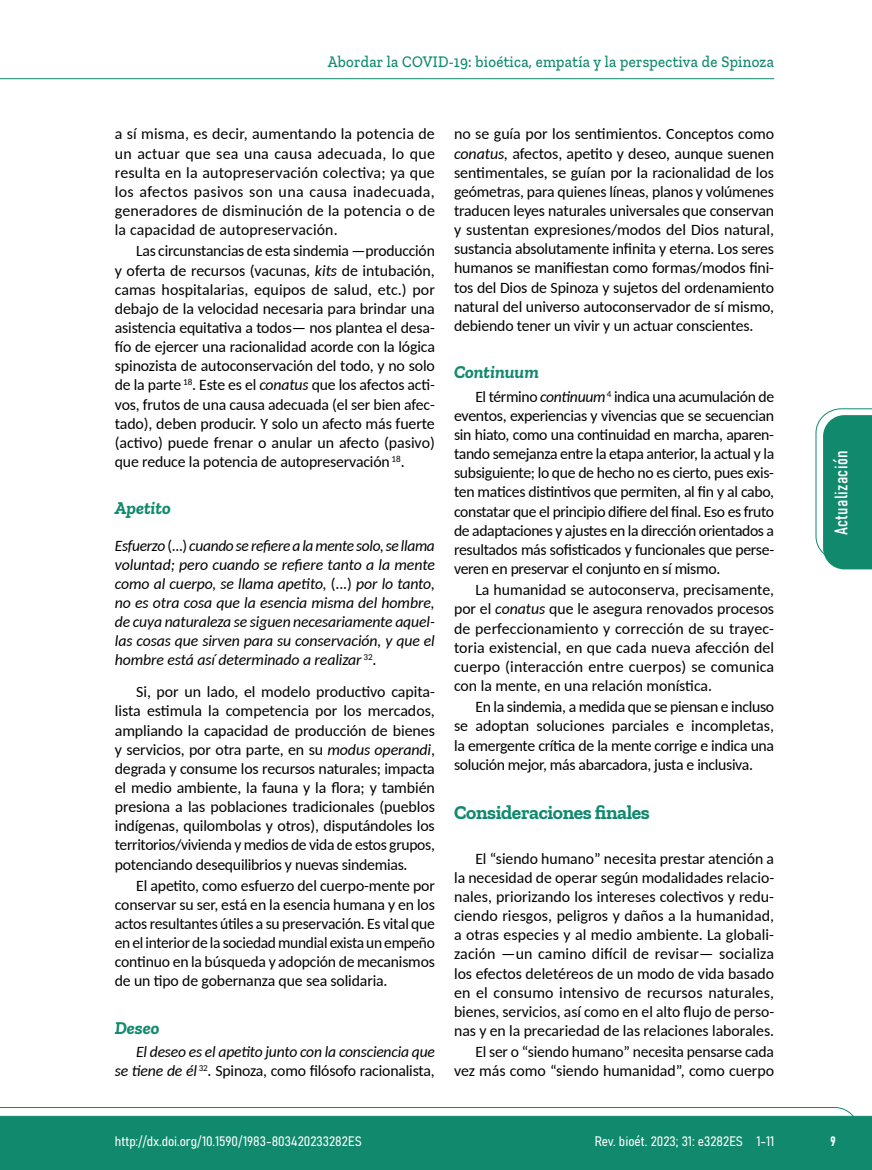
<style>
.page{position:relative;width:872px;height:1170px;background:#fff}
.page>*{position:absolute;margin:0;border:0;box-sizing:border-box;transform-origin:0 0}
.t1{font:700 19.5px "Zilla Slab";letter-spacing:-.02em;color:#108a6e}
.t2{font:italic 700 18px "Zilla Slab";color:#108a6e}
.t3{font:18px "Bahnschrift";letter-spacing:.02em;color:#fff}
.t4{font:500 16.5px "Zilla Slab";letter-spacing:.02em;color:#108a6e;scale:.9 1}
.t5{font:15.75px/19.2px "Carlito";letter-spacing:-.01em;color:#000;text-align:justify}
.t6{font:italic 15.75px/19.2px "Carlito";letter-spacing:-.01em;color:#000;text-align:justify}
.t7{font:13.5px "Bahnschrift";color:#fff}
.s1{font-style:italic}
.s2{font-style:normal}
</style>
<div class="page">
<svg style="left:0;top:1107px;width:859px;height:62px;background:#2e977f"></svg>
<hr style="left:0;top:78px;width:774px;height:1px;background:#10896d">
<svg style="left:815px;top:408px;width:57px;height:161px"></svg>
<p class="t4" style="left:328px;top:53px;width:497px">Abordar la COVID-19: bioética, empatía y la perspectiva de Spinoza</p>
<p class="t5" style="left:115px;top:124px;width:321px">a sí misma, es decir, aumentando la potencia de un actuar que sea una causa adecuada, lo que resulta en la autopreservación colectiva; ya que los afectos pasivos son una causa inadecuada, generadores de disminución de la potencia o de la capacidad de autopreservación.</p>
<p class="t5" style="left:115px;top:241px;width:321px;text-indent:21px">Las circunstancias de esta sindemia —producción y oferta de recursos (vacunas, <span class="s1">kits</span> de intubación, camas hospitalarias, equipos de salud, etc.) por debajo de la velocidad necesaria para brindar una asistencia equitativa a todos— nos plantea el desa&shy;fío de ejercer una racionalidad acorde con la lógica spinozista de autoconservación del todo, y no solo de la parte <sup>18</sup>. Este es el <span class="s1">conatus</span> que los afectos acti&shy;vos, frutos de una causa adecuada (el ser bien afec&shy;tado), deben producir. Y solo un afecto más fuerte (activo) puede frenar o anular un afecto (pasivo) que reduce la potencia de autopreservación <sup>18</sup>.</p>
<p class="t2" style="left:115px;top:498px;width:57px">Apetito</p>
<p class="t6" style="left:115px;top:535px;width:322px">Esfuerzo <span class="s2">(...)</span> cuando se refiere a la mente solo, se llama voluntad; pero cuando se refiere tanto a la mente como al cuerpo, se llama apetito, <span class="s2">(...)</span> por lo tanto, no es otra cosa que la esencia misma del hombre, de cuya naturaleza se siguen necesariamente aquel&shy;las cosas que sirven para su conservación, y que el hombre está así determinado a realizar <sup>32</sup>.</p>
<p class="t5" style="left:115px;top:681px;width:322px;text-indent:21px">Si, por un lado, el modelo productivo capita&shy;lista estimula la competencia por los mercados, ampliando la capacidad de producción de bienes y servicios, por otra parte, en su <span class="s1">modus operandi</span>, degrada y consume los recursos naturales; impacta el medio ambiente, la fauna y la flora; y también presiona a las poblaciones tradicionales (pueblos indígenas, quilombolas y otros), disputándoles los territorios/vivienda y medios de vida de estos grupos, potenciando desequilibrios y nuevas sindemias.</p>
<p class="t5" style="left:115px;top:875px;width:321px;text-indent:21px">El apetito, como esfuerzo del cuerpo-mente por conservar su ser, está en la esencia humana y en los actos resultantes útiles a su preservación. Es vital que en el interior de la sociedad mundial exista un empeño continuo en la búsqueda y adopción de mecanismos de un tipo de gobernanza que sea solidaria.</p>
<p class="t2" style="left:115px;top:1017px;width:46px">Deseo</p>
<p class="t6" style="left:115px;top:1041px;width:322px;text-align:right">El deseo es el apetito junto con la consciencia que<br>se tiene de él <sup>32</sup>. <span class="s2">Spinoza, como filósofo racionalista,</span></p>
<p class="t5" style="left:454px;top:124px;width:322px">no se guía por los sentimientos. Conceptos como <span class="s1">conatus,</span> afectos, apetito y deseo, aunque suenen sentimentales, se guían por la racionalidad de los geómetras, para quienes líneas, planos y volúmenes traducen leyes naturales universales que conservan y sustentan expresiones/modos del Dios natural, sustancia absolutamente infinita y eterna. Los seres humanos se manifiestan como formas/modos fini&shy;tos del Dios de Spinoza y sujetos del ordenamiento natural del universo autoconservador de sí mismo, debiendo tener un vivir y un actuar conscientes.</p>
<p class="t2" style="left:454px;top:362px;width:86px">Continuum</p>
<p class="t5" style="left:454px;top:386px;width:321px;text-indent:21px">El término <span class="s1">continuum</span> <sup>4</sup> indica una acumulación de eventos, experiencias y vivencias que se secuencian sin hiato, como una continuidad en marcha, aparen&shy;tando semejanza entre la etapa anterior, la actual y la subsiguiente; lo que de hecho no es cierto, pues exis&shy;ten matices distintivos que permiten, al fin y al cabo, constatar que el principio difiere del final. Eso es fruto de adaptaciones y ajustes en la dirección orientados a resultados más sofisticados y funcionales que perse&shy;veren en preservar el conjunto en sí mismo.</p>
<p class="t5" style="left:454px;top:579px;width:322px;text-indent:21px">La humanidad se autoconserva, precisamente, por el <span class="s1">conatus</span> que le asegura renovados procesos de perfeccionamiento y corrección de su trayec&shy;toria existencial, en que cada nueva afección del cuerpo (interacción entre cuerpos) se comunica con la mente, en una relación monística.</p>
<p class="t5" style="left:454px;top:696px;width:321px;text-indent:21px">En la sindemia, a medida que se piensan e incluso se adoptan soluciones parciales e incompletas, la emergente crítica de la mente corrige e indica una solución mejor, más abarcadora, justa e inclusiva.</p>
<p class="t1" style="left:454px;top:801px;width:197px">Consideraciones finales</p>
<p class="t5" style="left:454px;top:848px;width:322px;text-indent:21px">El “siendo humano” necesita prestar atención a la necesidad de operar según modalidades relacio&shy;nales, priorizando los intereses colectivos y redu&shy;ciendo riesgos, peligros y daños a la humanidad, a otras especies y al medio ambiente. La globali&shy;zación —un camino difícil de revisar— socializa los efectos deletéreos de un modo de vida basado en el consumo intensivo de recursos naturales, bienes, servicios, así como en el alto flujo de perso&shy;nas y en la precariedad de las relaciones laborales.</p>
<p class="t5" style="left:454px;top:1041px;width:321px;text-align:right">El ser o “siendo humano” necesita pensarse cada vez más como “siendo humanidad”, como cuerpo</p>
<p class="t3" style="left:827px;top:535px;width:86px;rotate:-90deg">Actualización</p>
<p class="t7" style="left:115px;top:1131px;width:248px">http://dx.doi.org/10.1590/1983-803420233282ES</p>
<p class="t7" style="left:595px;top:1131px;width:181px">Rev. bioét. 2023; 31: e3282ES 1-11</p>
<p class="t7" style="left:830px;top:1130px;width:7px">9</p>
</div>
